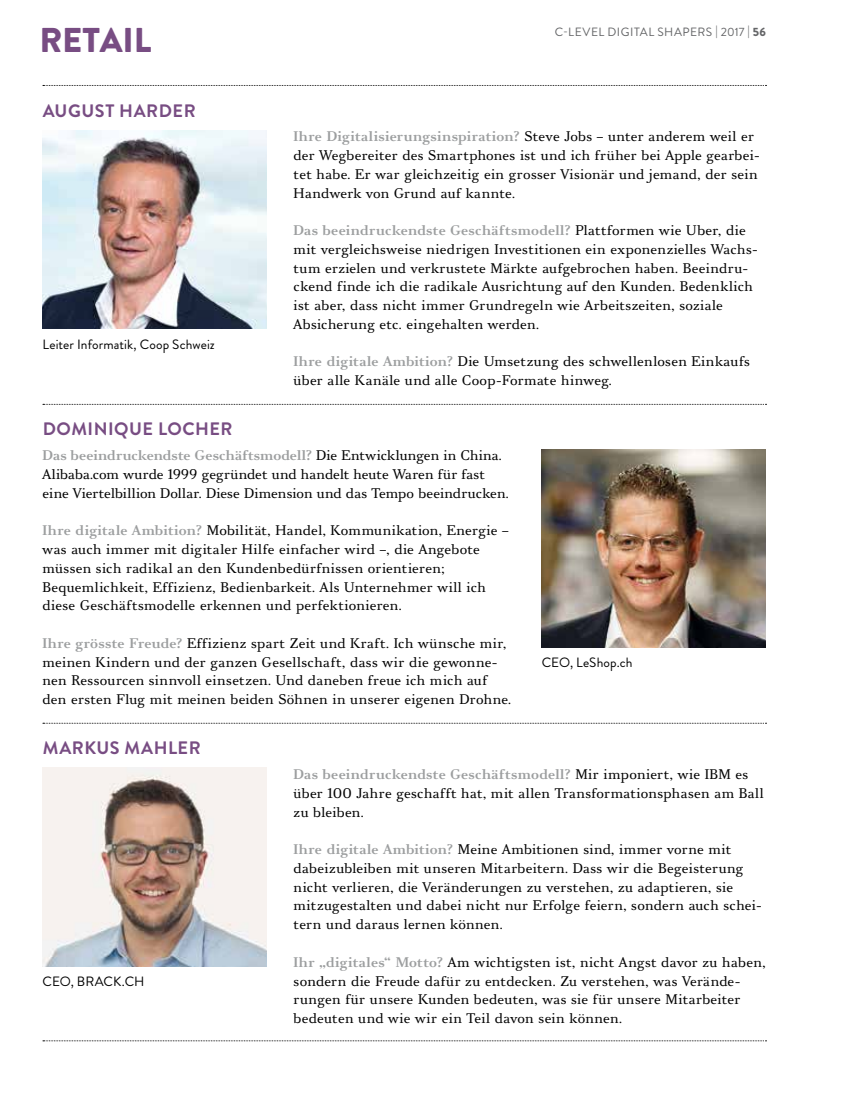
<style>
.page{position:relative;width:851px;height:1106px;background:#fff}
.page>*{position:absolute;margin:0;border:0;box-sizing:border-box;transform-origin:0 0}
.t1{font:900 34.35px "Brandon Grotesque";color:#784d83}
.t2{font:700 18px "Brandon Grotesque";letter-spacing:.03em;color:#784d83}
.t3{font:14.25px/18.8px "Pyke Text";letter-spacing:.02em;color:#000}
.t4{font:13.5px "Brandon Grotesque";letter-spacing:.005em;color:#000}
.t5{font:12px "Brandon Grotesque";letter-spacing:.04em;color:#646567}
.s1{font-weight:900}
.s2{font-weight:700;color:#9c9e9f}
</style>
<div class="page">
<img style="left:43px;top:768px;width:223px;height:198px">
<svg style="left:43px;top:1040px;width:723px;height:1px"></svg>
<svg style="left:43px;top:723px;width:723px;height:1px"></svg>
<svg style="left:43px;top:404px;width:723px;height:1px"></svg>
<svg style="left:43px;top:85px;width:723px;height:1px"></svg>
<img style="left:43px;top:131px;width:223px;height:198px">
<img style="left:541px;top:449px;width:224px;height:199px">
<h1 class="t1" style="left:39px;top:16px;width:114px">RETAIL</h1>
<p class="t2" style="left:43px;top:98px;width:154px">AUGUST HARDER</p>
<p class="t4" style="left:43px;top:334px;width:174px">Leiter Informatik, Coop Schweiz</p>
<p class="t5" style="left:555px;top:24px;width:212px">C-LEVEL DIGITAL SHAPERS | 2017 | <span class="s1">56</span></p>
<p class="t3" style="left:293px;top:127px;width:468px"><span class="s2">Ihre Digitalisierungsinspiration?</span> Steve Jobs – unter anderem weil er der Wegbereiter des Smartphones ist und ich früher bei Apple gearbei&shy;tet habe. Er war gleichzeitig ein grosser Visionär und jemand, der sein Handwerk von Grund auf kannte.</p>
<p class="t3" style="left:293px;top:221px;width:466px"><span class="s2">Das beeindruckendste Geschäftsmodell?</span> Plattformen wie Uber, die mit vergleichsweise niedrigen Investitionen ein exponenzielles Wachs&shy;tum erzielen und verkrustete Märkte aufgebrochen haben. Beeindru&shy;ckend finde ich die radikale Ausrichtung auf den Kunden. Bedenklich ist aber, dass nicht immer Grundregeln wie Arbeitszeiten, soziale Absicherung etc. eingehalten werden.</p>
<p class="t3" style="left:293px;top:352px;width:458px"><span class="s2">Ihre digitale Ambition?</span> Die Umsetzung des schwellenlosen Einkaufs über alle Kanäle und alle Coop-Formate hinweg.</p>
<p class="t2" style="left:43px;top:417px;width:191px">DOMINIQUE LOCHER</p>
<p class="t3" style="left:43px;top:446px;width:467px"><span class="s2">Das beeindruckendste Geschäftsmodell?</span> Die Entwicklungen in China.<br>Alibaba.com wurde 1999 gegründet und handelt heute Waren für fast eine Viertelbillion Dollar. Diese Dimension und das Tempo beeindrucken.</p>
<p class="t3" style="left:43px;top:521px;width:467px"><span class="s2">Ihre digitale Ambition?</span> Mobilität, Handel, Kommunikation, Energie – was auch immer mit digitaler Hilfe einfacher wird –, die Angebote müssen sich radikal an den Kundenbedürfnissen orientieren; Bequemlichkeit, Effizienz, Bedienbarkeit. Als Unternehmer will ich diese Geschäftsmodelle erkennen und perfektionieren.</p>
<p class="t3" style="left:43px;top:633px;width:470px"><span class="s2">Ihre grösste Freude?</span> Effizienz spart Zeit und Kraft. Ich wünsche mir, meinen Kindern und der ganzen Gesellschaft, dass wir die gewonne&shy;nen Ressourcen sinnvoll einsetzen. Und daneben freue ich mich auf den ersten Flug mit meinen beiden Söhnen in unserer eigenen Drohne.</p>
<p class="t2" style="left:43px;top:735px;width:159px">MARKUS MAHLER</p>
<p class="t3" style="left:293px;top:765px;width:471px"><span class="s2">Das beeindruckendste Geschäftsmodell?</span> Mir imponiert, wie IBM es über 100 Jahre geschafft hat, mit allen Transformationsphasen am Ball zu bleiben.</p>
<p class="t3" style="left:293px;top:840px;width:470px"><span class="s2">Ihre digitale Ambition?</span> Meine Ambitionen sind, immer vorne mit dabeizubleiben mit unseren Mitarbeitern. Dass wir die Begeisterung nicht verlieren, die Veränderungen zu verstehen, zu adaptieren, sie mitzugestalten und dabei nicht nur Erfolge feiern, sondern auch schei&shy;tern und daraus lernen können.</p>
<p class="t3" style="left:293px;top:952px;width:473px"><span class="s2">Ihr „digitales“ Motto?</span> Am wichtigsten ist, nicht Angst davor zu haben, sondern die Freude dafür zu entdecken. Zu verstehen, was Verände&shy;rungen für unsere Kunden bedeuten, was sie für unsere Mitarbeiter bedeuten und wie wir ein Teil davon sein können.</p>
<p class="t4" style="left:541px;top:652px;width:92px">CEO, LeShop.ch</p>
<p class="t4" style="left:43px;top:972px;width:103px">CEO, BRACK.CH</p>
</div>
